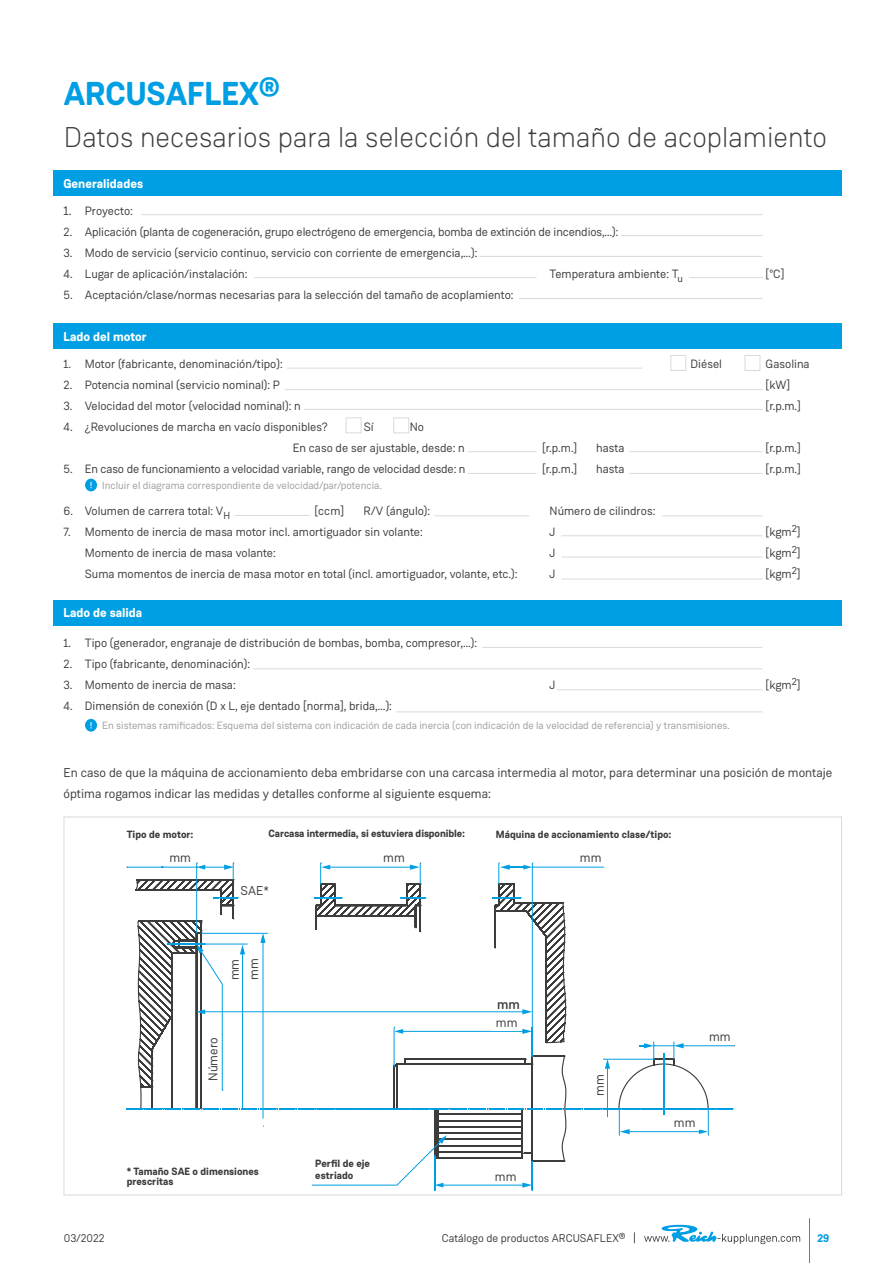
<style>
.page{position:relative;width:893px;height:1263px;background:#fff}
.page>*{position:absolute;margin:0;border:0;box-sizing:border-box;transform-origin:0 0}
.t1{font:700 33px "Weissenhof Grotesk";color:#009fe3}
.t2{font:300 28.5px "Weissenhof Grotesk";color:#3c3c3b}
.t3{font:500 13.5px/20.9px "Weissenhof Grotesk";color:#3c3c3b}
.t4{font:12.75px/21px "Weissenhof Grotesk";color:#3c3c3b}
.t5{font:700 12.75px "Weissenhof Grotesk";color:#fff}
.t6{font:12px/21px "Weissenhof Grotesk";color:#3c3c3b}
.t7{font:11.25px "Weissenhof Grotesk";color:#3c3c3b}
.t8{font:700 11.25px "Weissenhof Grotesk";color:#009fe3}
.t9{font:10.5px "Weissenhof Grotesk";color:#9d9d9c}
.t10{font:700 10.5px/10.5px "Weissenhof Grotesk";color:#3c3c3b}
.s1{font-size:12.75px}
</style>
<div class="page">
<hr style="left:809px;top:1218px;width:1px;height:45px;background:#009fe3">
<svg style="left:644px;top:1224px;width:156px;height:20px"></svg>
<div style="left:54px;top:170px;width:788px;height:25px;background:#009fe3"></div>
<div style="left:54px;top:324px;width:788px;height:25px;background:#009fe3"></div>
<div style="left:54px;top:600px;width:788px;height:26px;background:#009fe3"></div>
<hr style="left:396px;top:711px;width:366px;height:1px;background:#dadada">
<hr style="left:234px;top:515px;width:76px;height:1px;background:#dadada">
<hr style="left:435px;top:515px;width:94px;height:1px;background:#dadada">
<hr style="left:662px;top:515px;width:100px;height:1px;background:#dadada">
<hr style="left:287px;top:368px;width:355px;height:1px;background:#dadada">
<hr style="left:141px;top:214px;width:621px;height:1px;background:#dadada">
<hr style="left:561px;top:535px;width:201px;height:1px;background:#dadada">
<hr style="left:561px;top:557px;width:201px;height:1px;background:#dadada">
<hr style="left:561px;top:579px;width:201px;height:1px;background:#dadada">
<hr style="left:557px;top:689px;width:205px;height:1px;background:#dadada">
<hr style="left:621px;top:235px;width:141px;height:1px;background:#dadada">
<hr style="left:479px;top:256px;width:283px;height:1px;background:#dadada">
<hr style="left:304px;top:409px;width:459px;height:1px;background:#dadada">
<hr style="left:468px;top:451px;width:68px;height:1px;background:#dadada">
<hr style="left:468px;top:473px;width:68px;height:1px;background:#dadada">
<hr style="left:254px;top:277px;width:282px;height:1px;background:#dadada">
<hr style="left:689px;top:277px;width:73px;height:1px;background:#dadada">
<hr style="left:482px;top:647px;width:280px;height:1px;background:#dadada">
<hr style="left:253px;top:668px;width:509px;height:1px;background:#dadada">
<hr style="left:519px;top:298px;width:243px;height:1px;background:#dadada">
<div style="left:670px;top:355px;width:16px;height:16px;border:1px solid #dadada"></div>
<div style="left:745px;top:355px;width:15px;height:16px;border:1px solid #dadada"></div>
<div style="left:393px;top:417px;width:16px;height:16px;border:1px solid #dadada"></div>
<div style="left:346px;top:417px;width:15px;height:16px;border:1px solid #dadada"></div>
<svg style="left:85px;top:479px;width:12px;height:12px"></svg>
<svg style="left:85px;top:719px;width:12px;height:13px"></svg>
<hr style="left:285px;top:389px;width:478px;height:1px;background:#dadada">
<hr style="left:629px;top:451px;width:133px;height:1px;background:#dadada">
<hr style="left:629px;top:473px;width:133px;height:1px;background:#dadada">
<svg style="left:127px;top:862px;width:607px;height:328px"></svg>
<div style="left:208px;top:1019px;width:13px;height:81px;background:#fff"></div>
<div style="left:249px;top:949px;width:12px;height:40px;background:#fff"></div>
<div style="left:229px;top:955px;width:13px;height:29px;background:#fff"></div>
<div style="left:165px;top:853px;width:30px;height:12px;background:#fff"></div>
<div style="left:240px;top:885px;width:30px;height:13px;background:#fff"></div>
<div style="left:379px;top:853px;width:30px;height:12px;background:#fff"></div>
<div style="left:576px;top:853px;width:29px;height:12px;background:#fff"></div>
<div style="left:705px;top:1031px;width:30px;height:13px;background:#fff"></div>
<div style="left:670px;top:1117px;width:29px;height:13px;background:#fff"></div>
<div style="left:491px;top:1171px;width:29px;height:13px;background:#fff"></div>
<div style="left:492px;top:1017px;width:30px;height:13px;background:#fff"></div>
<div style="left:594px;top:1070px;width:11px;height:30px;background:#fff"></div>
<h1 class="t1" style="left:64px;top:73px;width:217px">ARCUSAFLEX®</h1>
<h2 class="t2" style="left:64px;top:120px;width:765px">Datos necesarios para la selección del tamaño de acoplamiento</h2>
<p class="t5" style="left:64px;top:175px;width:81px">Generalidades</p>
<p class="t6" style="left:64px;top:200px;width:71px"><span class="s1">1.</span> Proyecto:</p>
<p class="t6" style="left:64px;top:221px;width:556px">2. Aplicación (planta de cogeneración, grupo electrógeno de emergencia, bomba de extinción de incendios,…):</p>
<p class="t6" style="left:64px;top:242px;width:415px">3. Modo de servicio (servicio continuo, servicio con corriente de emergencia,…):</p>
<p class="t6" style="left:64px;top:263px;width:186px">4. Lugar de aplicación/instalación:</p>
<p class="t6" style="left:550px;top:263px;width:135px">Temperatura ambiente: T<sub>u</sub></p>
<p class="t6" style="left:766px;top:263px;width:20px">[°C]</p>
<p class="t6" style="left:64px;top:284px;width:452px">5. Aceptación/clase/normas necesarias para la selección del tamaño de acoplamiento:</p>
<p class="t5" style="left:64px;top:328px;width:85px">Lado del motor</p>
<p class="t6" style="left:64px;top:353px;width:221px">1. Motor (fabricante, denominación/tipo):</p>
<p class="t6" style="left:691px;top:353px;width:33px">Diésel</p>
<p class="t6" style="left:766px;top:353px;width:46px">Gasolina</p>
<p class="t6" style="left:64px;top:374px;width:218px">2. Potencia nominal (servicio nominal): P</p>
<p class="t6" style="left:766px;top:374px;width:26px">[kW]</p>
<p class="t6" style="left:64px;top:395px;width:239px">3. Velocidad del motor (velocidad nominal): n</p>
<p class="t6" style="left:766px;top:395px;width:37px">[r.p.m.]</p>
<p class="t6" style="left:64px;top:416px;width:266px">4. ¿Revoluciones de marcha en vacío disponibles?</p>
<p class="t6" style="left:364px;top:416px;width:11px">Sí</p>
<p class="t6" style="left:293px;top:416px;width:173px;text-indent:117px">No<br>En caso de ser ajustable, desde: n</p>
<p class="t6" style="left:542px;top:437px;width:37px">[r.p.m.]</p>
<p class="t6" style="left:596px;top:437px;width:30px">hasta</p>
<p class="t6" style="left:766px;top:437px;width:37px">[r.p.m.]</p>
<p class="t6" style="left:64px;top:458px;width:403px">5. En caso de funcionamiento a velocidad variable, rango de velocidad desde: n</p>
<p class="t6" style="left:542px;top:458px;width:37px">[r.p.m.]</p>
<p class="t6" style="left:596px;top:458px;width:30px">hasta</p>
<p class="t6" style="left:766px;top:458px;width:37px">[r.p.m.]</p>
<p class="t9" style="left:102px;top:479px;width:281px">Incluir el diagrama correspondiente de velocidad/par/potencia.</p>
<p class="t6" style="left:64px;top:500px;width:168px">6. Volumen de carrera total: V<sub>H</sub></p>
<p class="t6" style="left:315px;top:500px;width:31px">[ccm]</p>
<p class="t6" style="left:364px;top:500px;width:68px">R/V (ángulo):</p>
<p class="t6" style="left:550px;top:500px;width:107px">Número de cilindros:</p>
<p class="t6" style="left:64px;top:521px;width:361px">7. Momento de inercia de masa motor incl. amortiguador sin volante:</p>
<p class="t6" style="left:550px;top:521px;width:7px">J</p>
<p class="t6" style="left:766px;top:521px;width:37px">[kgm<sup>2</sup>]</p>
<p class="t6" style="left:85px;top:542px;width:193px">Momento de inercia de masa volante:</p>
<p class="t6" style="left:550px;top:542px;width:7px">J</p>
<p class="t6" style="left:766px;top:542px;width:37px">[kgm<sup>2</sup>]</p>
<p class="t6" style="left:85px;top:563px;width:434px">Suma momentos de inercia de masa motor en total (incl. amortiguador, volante, etc.):</p>
<p class="t6" style="left:550px;top:563px;width:7px">J</p>
<p class="t6" style="left:766px;top:563px;width:37px">[kgm<sup>2</sup>]</p>
<p class="t5" style="left:64px;top:604px;width:80px">Lado de salida</p>
<p class="t6" style="left:64px;top:632px;width:415px">1. Tipo (generador, engranaje de distribución de bombas, bomba, compresor,…):</p>
<p class="t6" style="left:64px;top:653px;width:188px">2. Tipo (fabricante, denominación):</p>
<p class="t6" style="left:64px;top:674px;width:174px">3. Momento de inercia de masa:</p>
<p class="t6" style="left:550px;top:674px;width:7px">J</p>
<p class="t6" style="left:766px;top:674px;width:37px">[kgm<sup>2</sup>]</p>
<p class="t6" style="left:64px;top:695px;width:330px">4. Dimensión de conexión (D x L, eje dentado [norma], brida,…):</p>
<p class="t9" style="left:102px;top:719px;width:629px">En sistemas ramificados: Esquema del sistema con indicación de cada inercia (con indicación de la velocidad de referencia) y transmisiones.</p>
<p class="t4" style="left:64px;top:762px;width:770px">En caso de que la máquina de accionamiento deba embridarse con una carcasa intermedia al motor, para determinar una posición de montaje óptima rogamos indicar las medidas y detalles conforme al siguiente esquema:</p>
<p class="t10" style="left:127px;top:830px;width:68px">Tipo de motor:</p>
<p class="t10" style="left:269px;top:829px;width:198px">Carcasa intermedia, si estuviera disponible:</p>
<p class="t10" style="left:496px;top:830px;width:177px">Máquina de accionamiento clase/tipo:</p>
<p class="t4" style="left:169px;top:847px;width:23px">mm</p>
<p class="t3" style="left:169px;top:849px;width:24px">mm</p>
<p class="t4" style="left:241px;top:879px;width:30px">SAE*</p>
<p class="t3" style="left:240px;top:882px;width:31px">SAE*</p>
<p class="t3" style="left:225px;top:980px;width:24px;rotate:-90deg">mm mm</p>
<p class="t4" style="left:225px;top:980px;width:24px;line-height:19.5px;rotate:-90deg">mm mm</p>
<p class="t4" style="left:202px;top:1081px;width:45px;rotate:-90deg">Número</p>
<p class="t3" style="left:203px;top:1086px;width:41px;rotate:-90deg">Anzahl</p>
<p class="t4" style="left:383px;top:847px;width:23px">mm</p>
<p class="t4" style="left:580px;top:847px;width:23px">mm</p>
<p class="t3" style="left:384px;top:849px;width:24px">mm</p>
<p class="t3" style="left:580px;top:849px;width:24px">mm</p>
<p class="t3" style="left:497px;top:993px;width:24px">mm</p>
<p class="t4" style="left:496px;top:1012px;width:23px">mm</p>
<p class="t3" style="left:497px;top:1013px;width:24px">mm</p>
<p class="t3" style="left:589px;top:1094px;width:24px;rotate:-90deg">mm</p>
<p class="t4" style="left:589px;top:1096px;width:23px;rotate:-90deg">mm</p>
<p class="t10" style="left:127px;top:1166px;width:134px">* Tamaño SAE o dimensiones prescritas</p>
<p class="t10" style="left:315px;top:1158px;width:56px;line-height:12px">Perfil de eje estriado</p>
<p class="t4" style="left:495px;top:1166px;width:23px">mm</p>
<p class="t3" style="left:496px;top:1167px;width:24px">mm</p>
<p class="t4" style="left:709px;top:1026px;width:23px">mm</p>
<p class="t3" style="left:710px;top:1028px;width:24px">mm</p>
<p class="t4" style="left:674px;top:1112px;width:23px">mm</p>
<p class="t3" style="left:673px;top:1113px;width:24px">mm</p>
<p class="t7" style="left:64px;top:1231px;width:42px">03/2022</p>
<p class="t7" style="left:442px;top:1231px;width:185px">Catálogo de productos ARCUSAFLEX®</p>
<p class="t8" style="left:817px;top:1231px;width:13px">29</p>
</div>
